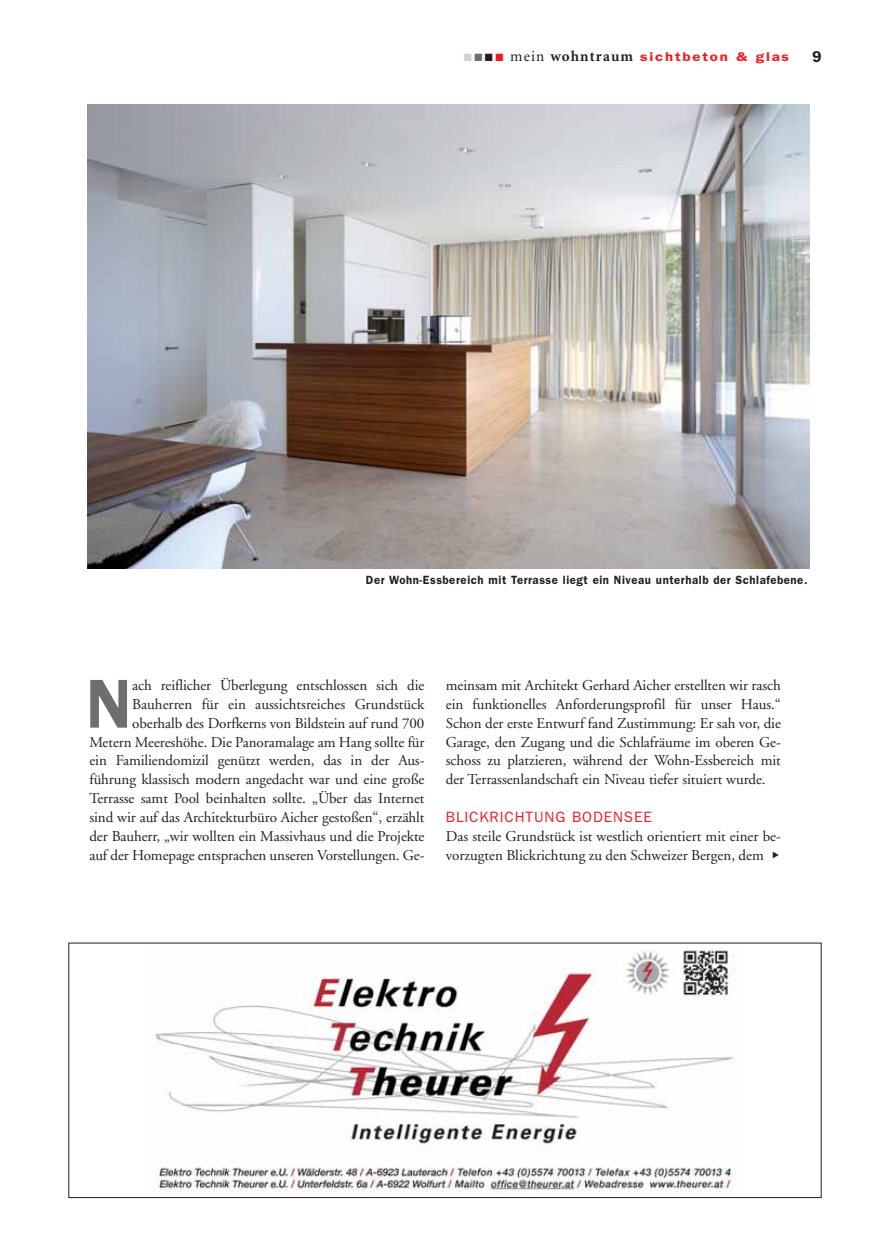
<style>
.page{position:relative;width:890px;height:1260px;background:#fff}
.page>*{position:absolute;margin:0;border:0;box-sizing:border-box;transform-origin:0 0}
.t1{font:600 69.45px "Franklin Gothic";color:#6d6e70}
.t2{font:600 15.75px "Franklin Gothic";color:#231f20}
.t3{font:15px/18.9px "Adobe Garamond";letter-spacing:-.005em;color:#231f20;text-align:right}
.t4{font:15px "Franklin Gothic";letter-spacing:.06em;color:#ed1c24}
.t5{font:600 12.75px "Franklin Gothic";letter-spacing:.12em;color:#ed1c24;scale:1.18 1}
.t6{font:600 12px "Franklin Gothic";letter-spacing:.05em;color:#231f20;scale:.95 1}
.s1{color:#d1d3d4}
.s2{color:#6d6e70}
.s3{color:#231f20}
.s4{font-family:"Minion";font-weight:400;font-size:15px;color:#231f20}
.s5{font-family:"Minion";font-weight:700;font-size:15px;color:#231f20}
</style>
<div class="page">
<img style="left:88px;top:105px;width:721px;height:463px">
<img style="left:155px;top:950px;width:580px;height:244px">
<p class="t5" style="left:464px;top:53px;width:277px"><span class="s1">■</span> <span class="s2">■</span> <span class="s3">■</span> ■ <span class="s4">mein</span> <span class="s5">wohntraum</span> sichtbeton &amp; glas</p>
<p class="t2" style="left:812px;top:51px;width:11px">9</p>
<p class="t6" style="left:366px;top:576px;width:466px">Der Wohn-Essbereich mit Terrasse liegt ein Niveau unterhalb der Schlafebene.</p>
<p class="t3" style="left:89px;top:677px;width:336px">ach reiflicher Überlegung entschlossen sich die Bauherren für ein aussichtsreiches Grundstück oberhalb des Dorfkerns von Bildstein auf rund 700<br>Metern Meereshöhe. Die Panoramalage am Hang sollte für ein Familiendomizil genützt werden, das in der Aus&shy;führung klassisch modern angedacht war und eine große Terrasse samt Pool beinhalten sollte. „Über das Internet sind wir auf das Architekturbüro Aicher gestoßen“, erzählt der Bauherr, „wir wollten ein Massivhaus und die Projekte auf der Homepage entsprachen unseren Vorstellungen. Ge-</p>
<p class="t3" style="left:445px;top:677px;width:336px;text-align:justify">meinsam mit Architekt Gerhard Aicher erstellten wir rasch ein funktionelles Anforderungsprofil für unser Haus.“ Schon der erste Entwurf fand Zustimmung: Er sah vor, die Garage, den Zugang und die Schlafräume im oberen Ge&shy;schoss zu platzieren, während der Wohn-Essbereich mit der Terrassenlandschaft ein Niveau tiefer situiert wurde.</p>
<h1 class="t1" style="left:86px;top:680px;width:47px">N</h1>
<p class="t4" style="left:445px;top:811px;width:207px">BLICKRICHTUNG BODENSEE</p>
<p class="t3" style="left:445px;top:828px;width:336px;text-align:left">Das steile Grundstück ist westlich orientiert mit einer be&shy;vorzugten Blickrichtung zu den Schweizer Bergen, dem ◆</p>
</div>
